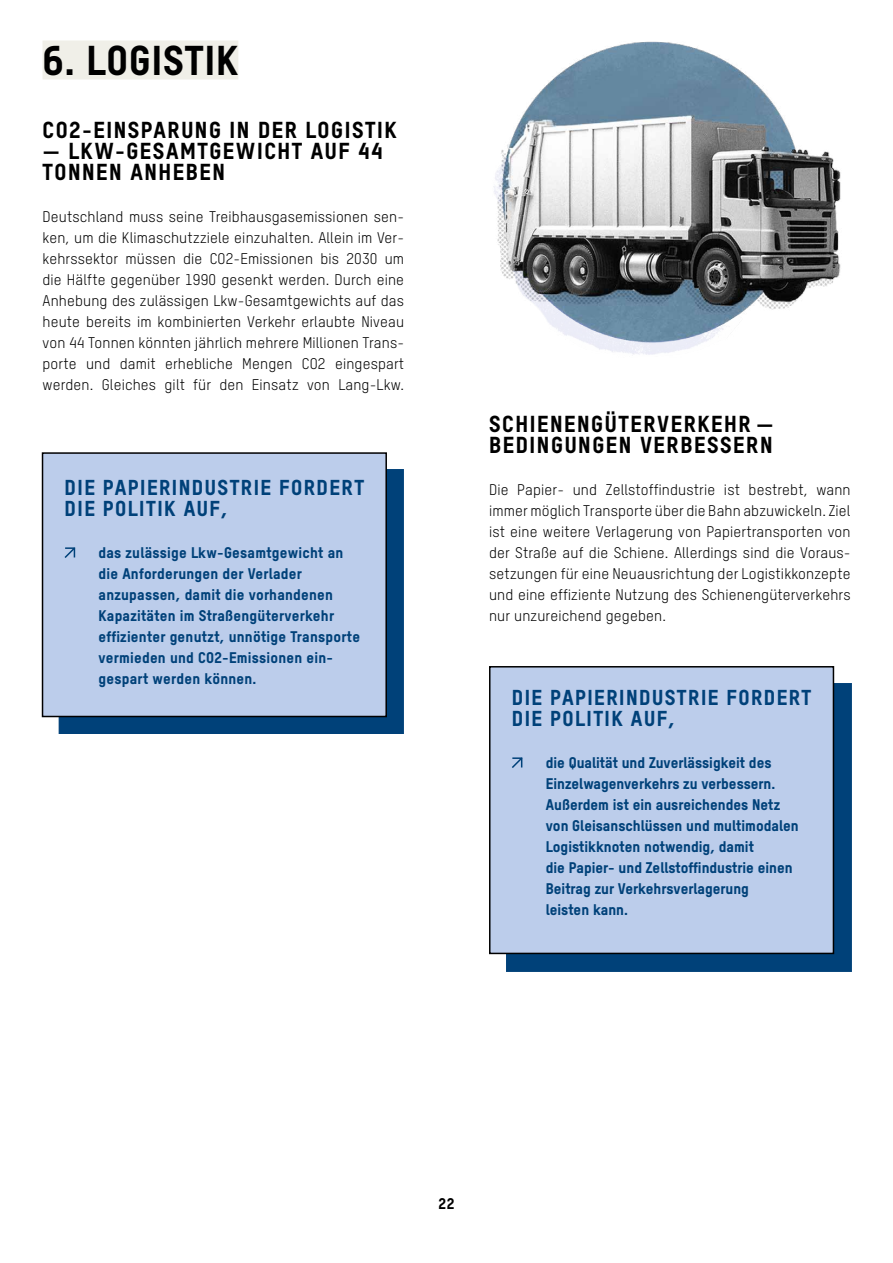
<style>
.page{position:relative;width:893px;height:1263px;background:#fff}
.page>*{position:absolute;margin:0;border:0;box-sizing:border-box;transform-origin:0 0}
.t1{font:40.5px "T Star Pro Heavy";letter-spacing:.025em;color:#000}
.t2{font:22.5px/21px "T Star Pro Heavy";letter-spacing:.07em;color:#000}
.t3{font:21px/21px "T Star Pro Heavy";letter-spacing:.07em;color:#004179}
.t4{font:15px/21px "T Star Pro Regular";letter-spacing:.01em;color:#000;text-align:justify}
.t5{font:15px/21px "T Star Pro Heavy";color:#004179}
.t6{font:15px "T Star Pro Heavy";color:#000}
</style>
<div class="page">
<div style="left:43px;top:41px;width:195px;height:39px;background:#f0efe8"></div>
<div style="left:59px;top:469px;width:345px;height:265px;background:#004179"></div>
<div style="left:43px;top:453px;width:343px;height:263px;background:#bccdeb"></div>
<svg style="left:64px;top:547px;width:12px;height:11px"></svg>
<div style="left:42px;top:452px;width:345px;height:265px;border:2px solid #000"></div>
<div style="left:506px;top:683px;width:345px;height:288px;background:#004179"></div>
<div style="left:490px;top:667px;width:343px;height:286px;background:#bccdeb"></div>
<svg style="left:512px;top:757px;width:11px;height:11px"></svg>
<div style="left:489px;top:666px;width:345px;height:288px;border:2px solid #000"></div>
<img style="left:493px;top:41px;width:348px;height:314px">
<h1 class="t1" style="left:43px;top:29px;width:197px">6. LOGISTIK</h1>
<h2 class="t2" style="left:43px;top:117px;width:356px">CO2-EINSPARUNG IN DER LOGISTIK</h2>
<h2 class="t2" style="left:43px;top:138px;width:342px">— LKW-GESAMTGEWICHT AUF 44<br>TONNEN ANHEBEN</h2>
<p class="t4" style="left:43px;top:205px;width:363px">Deutschland muss seine Treibhausgasemissionen sen&shy;ken, um die Klimaschutzziele einzuhalten. Allein im Ver&shy;kehrssektor müssen die CO2-Emissionen bis 2030 um die Hälfte gegenüber 1990 gesenkt werden. Durch eine Anhebung des zulässigen Lkw-Gesamtgewichts auf das heute bereits im kombinierten Verkehr erlaubte Niveau von 44 Tonnen könnten jährlich mehrere Millionen Trans&shy;porte und damit erhebliche Mengen CO2 eingespart werden. Gleiches gilt für den Einsatz von Lang-Lkw.</p>
<h3 class="t3" style="left:65px;top:475px;width:301px">DIE PAPIERINDUSTRIE FORDERT<br>DIE POLITIK AUF,</h3>
<p class="t5" style="left:99px;top:541px;width:263px">das zulässige Lkw-Gesamtgewicht an die Anforderungen der Verlader anzupassen, damit die vorhandenen Kapazitäten im Straßengüterverkehr effizienter genutzt, unnötige Transporte vermieden und CO2-Emissionen ein&shy;gespart werden können.</p>
<h2 class="t2" style="left:489px;top:411px;width:286px">SCHIENENGÜTERVERKEHR —<br>BEDINGUNGEN VERBESSERN</h2>
<p class="t4" style="left:489px;top:478px;width:363px">Die Papier- und Zellstoffindustrie ist bestrebt, wann immer möglich Transporte über die Bahn abzuwickeln. Ziel ist eine weitere Verlagerung von Papiertransporten von der Straße auf die Schiene. Allerdings sind die Voraus&shy;setzungen für eine Neuausrichtung der Logistikkonzepte und eine effiziente Nutzung des Schienengüterverkehrs nur unzureichend gegeben.</p>
<h3 class="t3" style="left:512px;top:685px;width:301px">DIE PAPIERINDUSTRIE FORDERT<br>DIE POLITIK AUF,</h3>
<p class="t5" style="left:546px;top:751px;width:254px">die Qualität und Zuverlässigkeit des Einzelwagenverkehrs zu verbessern.<br>Außerdem ist ein ausreichendes Netz von Gleisanschlüssen und multimodalen Logistikknoten notwendig, damit<br>die Papier- und Zellstoffindustrie einen Beitrag zur Verkehrsverlagerung<br>leisten kann.</p>
<p class="t6" style="left:438px;top:1192px;width:18px">22</p>
</div>
